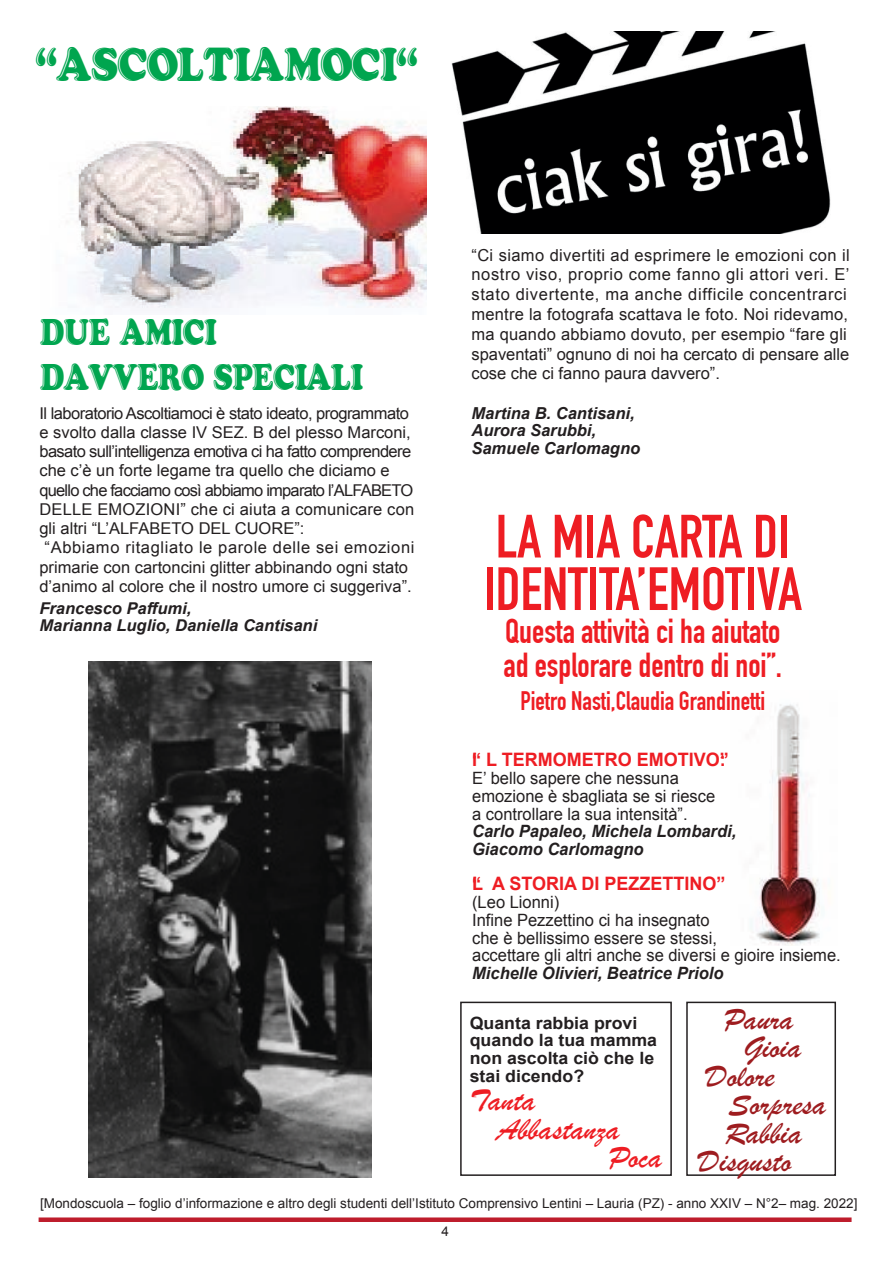
<style>
.page{position:relative;width:893px;height:1263px;background:#fff}
.page>*{position:absolute;margin:0;border:0;box-sizing:border-box;transform-origin:0 0}
.t1{font:61.95px "Calibri";color:#000001}
.t2{font:700 60px/52.5px "DIN Condensed";color:#ee1d23}
.t3{font:47.4px "Grease";color:#00a54f;scale:.84 1}
.t4{font:37.05px/44.4px "Grease";color:#00a54f;scale:.78 1}
.t5{font:700 33.9px/33.5px "DIN Condensed";color:#ee1d23}
.t6{font:31.5px "Brush Script";color:#9e1c1f;scale:1.05 1}
.t7{font:31.5px "Brush Script";color:#ee1d23;scale:1.05 1}
.t8{font:700 26.25px "DIN Condensed";color:#ee1d23}
.t9{font:700 18.45px "Arial";color:#ee1d23}
.t10{font:16.95px/17.7px "Arial";color:#231f20}
.t11{font:italic 700 16.95px/17.7px "Arial";color:#231f20}
.t12{font:700 16.95px/17.7px "Arial";color:#231f20;scale:1.05 1}
.t13{font:16.5px/19.8px "Arial";letter-spacing:.015em;color:#231f20}
.t14{font:italic 700 16.5px/17.2px "Arial";color:#231f20}
.t15{font:16.35px "Arial";color:#231f20}
.t16{font:16.35px "Arial";letter-spacing:-.035em;color:#231f20}
.t17{font:16.35px "Arial";letter-spacing:-.03em;color:#231f20}
.t18{font:italic 700 16.35px/17px "Arial";color:#231f20}
.t19{font:16.35px "Arial";letter-spacing:-.05em;color:#231f20}
.t20{font:16.35px "Arial";letter-spacing:.035em;color:#231f20}
.t21{font:13.5px/28.2px "Arial";color:#231f20;text-align:center}
</style>
<div class="page">
<div style="left:39px;top:1217px;width:813px;height:5px;background:#be1d2c"></div>
<img style="left:68px;top:106px;width:358px;height:204px">
<img style="left:451px;top:31px;width:380px;height:203px">
<img style="left:89px;top:661px;width:282px;height:517px">
<img style="left:750px;top:704px;width:70px;height:242px">
<div style="left:460px;top:1002px;width:212px;height:174px;border:2px solid #231f20"></div>
<div style="left:686px;top:1002px;width:150px;height:174px;border:2px solid #231f20"></div>
<h3 class="t3" style="left:34px;top:43px;width:457px">“ASCOLTIAMOCI“</h3>
<h3 class="t4" style="left:39px;top:313px;width:415px">DUE AMICI<br>DAVVERO SPECIALI</h3>
<p class="t17" style="left:39px;top:402px;width:371px">Il laboratorio Ascoltiamoci è stato ideato, programmato</p>
<p class="t15" style="left:39px;top:421px;width:373px">e svolto dalla classe IV SEZ. B del plesso Marconi,</p>
<p class="t16" style="left:39px;top:441px;width:373px">basato sull’intelligenza emotiva ci ha fatto comprendere</p>
<p class="t15" style="left:39px;top:460px;width:352px">che c’è un forte legame tra quello che diciamo e</p>
<p class="t19" style="left:39px;top:479px;width:375px">quello che facciamo così abbiamo imparato l’ALFABETO</p>
<p class="t15" style="left:39px;top:498px;width:376px">DELLE EMOZIONI” che ci aiuta a comunicare con</p>
<p class="t15" style="left:39px;top:518px;width:265px">gli altri “L’ALFABETO DEL CUORE”:</p>
<p class="t20" style="left:45px;top:537px;width:371px">“Abbiamo ritagliato le parole delle sei emozioni</p>
<p class="t15" style="left:39px;top:556px;width:370px">primarie con cartoncini glitter abbinando ogni stato</p>
<p class="t15" style="left:39px;top:575px;width:374px">d’animo al colore che il nostro umore ci suggeriva”.</p>
<p class="t18" style="left:39px;top:600px;width:279px">Francesco Paffumi,<br>Marianna Luglio, Daniella Cantisani</p>
<p class="t13" style="left:471px;top:245px;width:380px">“Ci siamo divertiti ad esprimere le emozioni con il nostro viso, proprio come fanno gli attori veri. E’ stato divertente, ma anche difficile concentrarci mentre la fotografa scattava le foto. Noi ridevamo, ma quando abbiamo dovuto, per esempio “fare gli spaventati” ognuno di noi ha cercato di pensare alle cose che ci fanno paura davvero”.</p>
<p class="t14" style="left:471px;top:405px;width:170px">Martina B. Cantisani,<br>Aurora Sarubbi,<br>Samuele Carlomagno</p>
<h2 class="t2" style="left:484px;top:511px;width:320px">LA MIA CARTA DI<br>IDENTITA’EMOTIVA</h2>
<h3 class="t5" style="left:504px;top:615px;width:280px">Questa attività ci ha aiutato ad esplorare dentro di noi”.</h3>
<h3 class="t8" style="left:520px;top:686px;width:246px">Pietro Nasti,Claudia Grandinetti</h3>
<p class="t9" style="left:472px;top:748px;width:257px">“I L TERMOMETRO EMOTIVO”:</p>
<p class="t10" style="left:472px;top:769px;width:245px">E’ bello sapere che nessuna emozione è sbagliata se si riesce a controllare la sua intensità”.</p>
<p class="t11" style="left:472px;top:823px;width:264px">Carlo Papaleo, Michela Lombardi,<br>Giacomo Carlomagno</p>
<p class="t9" style="left:472px;top:872px;width:254px">“L A STORIA DI PEZZETTINO”</p>
<p class="t10" style="left:472px;top:893px;width:370px">(Leo Lionni)<br>Infine Pezzettino ci ha insegnato<br>che è bellissimo essere se stessi,<br>accettare gli altri anche se diversi e gioire insieme.</p>
<p class="t11" style="left:472px;top:965px;width:253px">Michelle Olivieri, Beatrice Priolo</p>
<p class="t12" style="left:470px;top:1014px;width:179px">Quanta rabbia provi quando la tua mamma non ascolta ciò che le stai dicendo?</p>
<h3 class="t7" style="left:470px;top:1080px;width:64px">Tanta</h3>
<h3 class="t7" style="left:497px;top:1108px;width:119px">Abbastanza</h3>
<h3 class="t7" style="left:609px;top:1137px;width:52px">Poca</h3>
<h1 class="t1" style="left:516px;top:946px;width:16px">!</h1>
<h3 class="t6" style="left:724px;top:998px;width:67px">Paura</h3>
<h3 class="t6" style="left:744px;top:1026px;width:56px">Gioia</h3>
<h3 class="t6" style="left:706px;top:1055px;width:67px">Dolore</h3>
<h3 class="t6" style="left:728px;top:1083px;width:94px">Sorpresa</h3>
<h3 class="t6" style="left:725px;top:1112px;width:75px">Rabbia</h3>
<h3 class="t6" style="left:698px;top:1140px;width:90px">Disgusto</h3>
<p class="t21" style="left:40px;top:1189px;width:819px">[Mondoscuola – foglio d’informazione e altro degli studenti dell’Istituto Comprensivo Lentini – Lauria (PZ) - anno XXIV – N°2– mag. 2022]<br>4</p>
</div>
